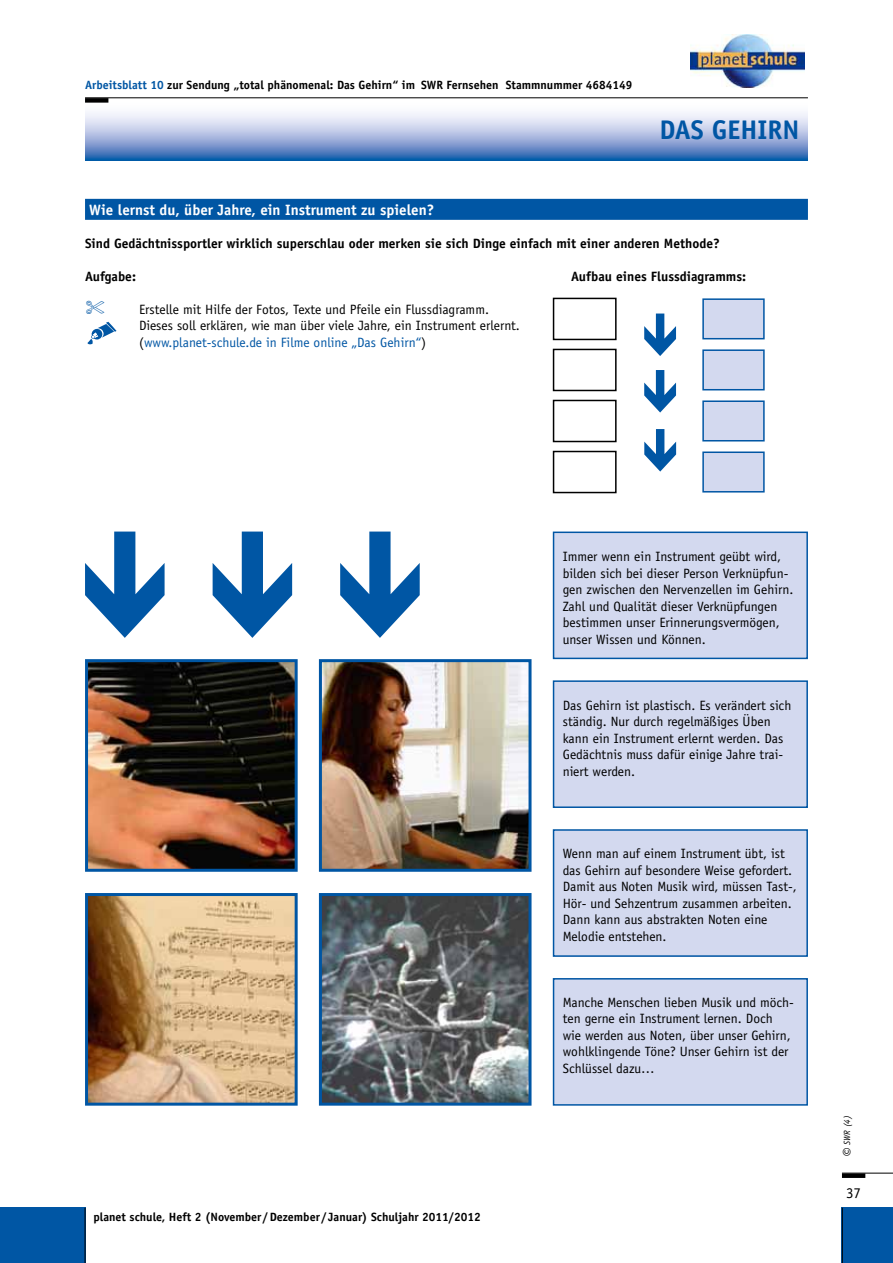
<style>
.page{position:relative;width:893px;height:1263px;background:#fff}
.page>*{position:absolute;margin:0;border:0;box-sizing:border-box;transform-origin:0 0}
.t1{font:700 27px "Officina Sans Std";color:#0056a4}
.t2{font:700 15px "Officina Sans Std";color:#fff}
.t3{font:15px "Officina Sans Std";color:#000}
.t4{font:13.5px/16.5px "Officina Sans Std";color:#000}
.t5{font:700 13.5px "Officina Sans Std";color:#000}
.t6{font:700 12px "Officina Sans Std";color:#000}
.t7{font:italic 9px "Officina Sans Std";color:#000}
.s1{color:#0056a4}
.s2{font-size:16.5px}
</style>
<div class="page">
<svg style="left:85px;top:99px;width:723px;height:62px"></svg>
<hr style="left:85px;top:97px;width:723px;height:1px;background:#000">
<div style="left:85px;top:98px;width:23px;height:5px;background:#000"></div>
<hr style="left:842px;top:1173px;width:51px;height:1px;background:#000">
<div style="left:842px;top:1173px;width:23px;height:5px;background:#000"></div>
<div style="left:842px;top:1208px;width:51px;height:55px;background:#0056a4"></div>
<hr style="left:842px;top:1208px;width:1px;height:55px;background:#000">
<div style="left:0;top:1208px;width:85px;height:55px;background:#0056a4"></div>
<hr style="left:85px;top:1208px;width:1px;height:55px;background:#000">
<div style="left:85px;top:199px;width:723px;height:21px;background:#0056a4"></div>
<svg style="left:85px;top:531px;width:80px;height:107px"></svg>
<svg style="left:213px;top:531px;width:79px;height:107px"></svg>
<svg style="left:340px;top:531px;width:80px;height:107px"></svg>
<div style="left:553px;top:298px;width:64px;height:42px;border:2px solid #000"></div>
<div style="left:702px;top:298px;width:63px;height:41px;background:#d3d9ef;border:2px solid #0056a4"></div>
<div style="left:553px;top:349px;width:64px;height:42px;border:2px solid #000"></div>
<div style="left:702px;top:349px;width:63px;height:41px;background:#d3d9ef;border:2px solid #0056a4"></div>
<div style="left:553px;top:400px;width:64px;height:42px;border:2px solid #000"></div>
<div style="left:702px;top:400px;width:63px;height:41px;background:#d3d9ef;border:2px solid #0056a4"></div>
<div style="left:553px;top:451px;width:64px;height:42px;border:2px solid #000"></div>
<div style="left:702px;top:451px;width:63px;height:41px;background:#d3d9ef;border:2px solid #0056a4"></div>
<img style="left:89px;top:663px;width:205px;height:205px">
<div style="left:85px;top:659px;width:213px;height:213px;border:3px solid #0056a4"></div>
<img style="left:89px;top:897px;width:205px;height:205px">
<div style="left:85px;top:893px;width:213px;height:213px;border:3px solid #0056a4"></div>
<img style="left:323px;top:663px;width:204px;height:205px">
<div style="left:319px;top:659px;width:212px;height:213px;border:3px solid #0056a4"></div>
<img style="left:323px;top:897px;width:204px;height:205px">
<div style="left:319px;top:893px;width:212px;height:213px;border:3px solid #0056a4"></div>
<div style="left:554px;top:532px;width:253px;height:126px;background:#d3d9ef"></div>
<div style="left:553px;top:531px;width:255px;height:128px;border:2px solid #0056a4"></div>
<div style="left:554px;top:681px;width:253px;height:126px;background:#d3d9ef"></div>
<div style="left:553px;top:680px;width:255px;height:128px;border:2px solid #0056a4"></div>
<div style="left:554px;top:979px;width:253px;height:126px;background:#d3d9ef"></div>
<div style="left:553px;top:978px;width:255px;height:128px;border:2px solid #0056a4"></div>
<div style="left:554px;top:830px;width:253px;height:126px;background:#d3d9ef"></div>
<div style="left:553px;top:829px;width:255px;height:128px;border:2px solid #0056a4"></div>
<svg style="left:644px;top:314px;width:32px;height:42px"></svg>
<svg style="left:644px;top:370px;width:32px;height:43px"></svg>
<svg style="left:644px;top:429px;width:32px;height:43px"></svg>
<svg style="left:88px;top:322px;width:29px;height:22px"></svg>
<img style="left:690px;top:34px;width:115px;height:53px">
<p class="t6" style="left:85px;top:78px;width:549px"><span class="s1">Arbeitsblatt 10</span> zur Sendung „total phänomenal: Das Gehirn“ im SWR Fernsehen Stammnummer 4684149</p>
<h1 class="t1" style="left:659px;top:113px;width:142px">Das Gehirn</h1>
<p class="t2" style="left:89px;top:200px;width:346px">Wie lernst du, über Jahre, ein Instrument zu spielen?</p>
<p class="t5" style="left:85px;top:234px;width:636px">Sind Gedächtnissportler wirklich superschlau oder merken sie sich Dinge einfach mit einer anderen Methode?</p>
<p class="t5" style="left:85px;top:267px;width:53px">Aufgabe:</p>
<p class="t5" style="left:571px;top:267px;width:177px">Aufbau eines Flussdiagramms:</p>
<p class="t4" style="left:139px;top:301px;width:382px">Erstelle mit Hilfe der Fotos, Texte und Pfeile ein Flussdiagramm.<br>Dieses soll erklären, wie man über viele Jahre, ein Instrument erlernt. (<span class="s1">www.planet-schule.de in Filme online „Das Gehirn“</span>)</p>
<p class="t6" style="left:93px;top:1209px;width:389px">planet schule, Heft 2 (November /Dezember / Januar) Schuljahr 2011/2012</p>
<p class="t4" style="left:563px;top:548px;width:232px">Immer wenn ein Instrument geübt wird, bilden sich bei dieser Person Verknüpfun&shy;gen zwischen den Nervenzellen im Gehirn.<br>Zahl und Qualität dieser Verknüpfungen bestimmen unser Erinnerungsvermögen, unser Wissen und Können.</p>
<p class="t4" style="left:563px;top:697px;width:230px">Das Gehirn ist plastisch. Es verändert sich ständig. Nur durch regelmäßiges Üben kann ein Instrument erlernt werden. Das Gedächtnis muss dafür einige Jahre trai&shy;niert werden.</p>
<p class="t4" style="left:563px;top:845px;width:236px">Wenn man auf einem Instrument übt, ist das Gehirn auf besondere Weise gefordert.<br>Damit aus Noten Musik wird, müssen Tast-, Hör- und Sehzentrum zusammen arbeiten.<br>Dann kann aus abstrakten Noten eine Melodie entstehen.</p>
<p class="t4" style="left:563px;top:994px;width:233px">Manche Menschen lieben Musik und möch&shy;ten gerne ein Instrument lernen. Doch wie werden aus Noten, über unser Gehirn, wohlklingende Töne? Unser Gehirn ist der Schlüssel dazu…</p>
<p class="t7" style="left:842px;top:1157px;width:43px;rotate:-90deg"><span class="s2">©</span> SWR (4)</p>
<p class="t3" style="left:846px;top:1184px;width:16px">37</p>
</div>
